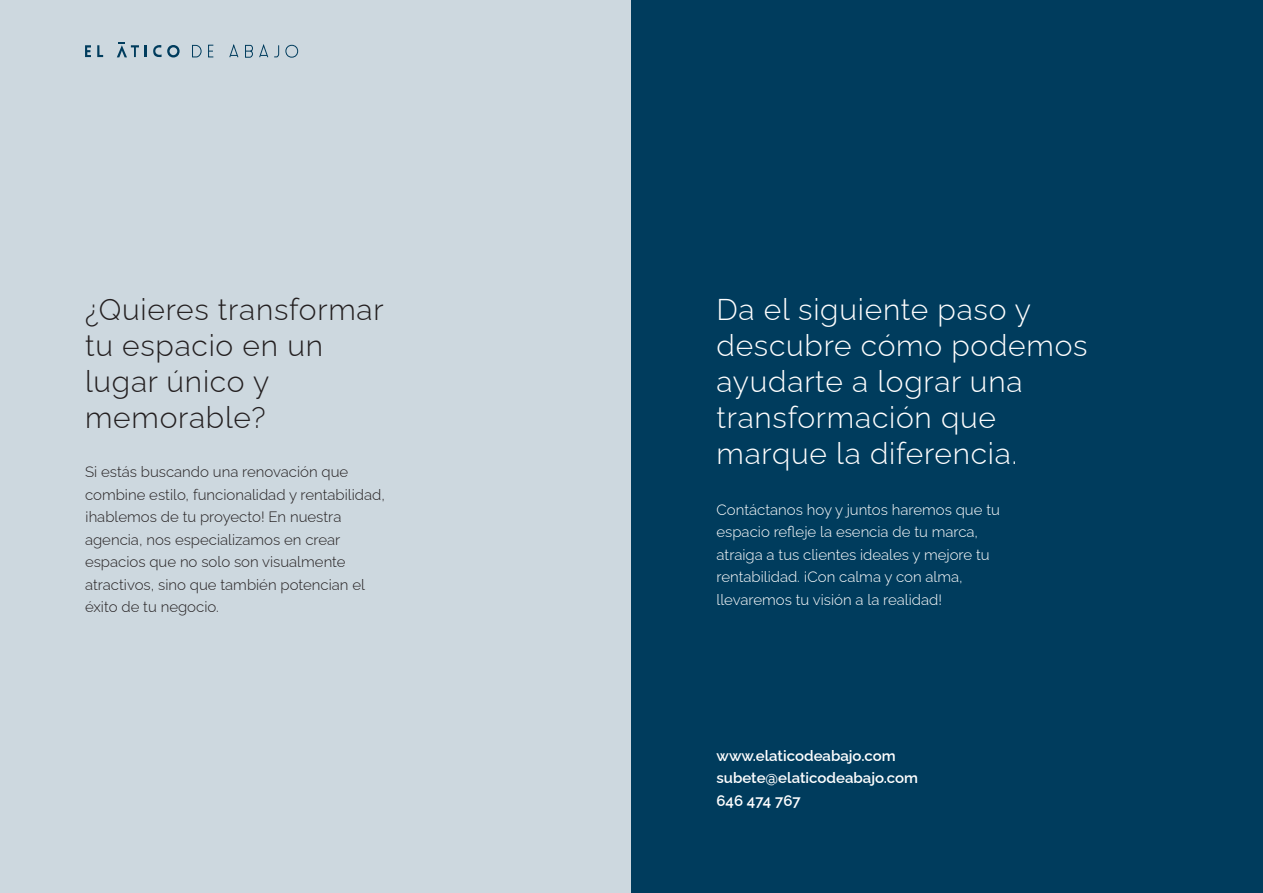
<style>
.page{position:relative;width:1263px;height:893px;background:#fff}
.page>*{position:absolute;margin:0;border:0;box-sizing:border-box;transform-origin:0 0}
.t1{font:300 30px/36px "Raleway";letter-spacing:.025em;color:#fff}
.t2{font:300 30px/36px "Raleway";letter-spacing:.025em;color:#231f20}
.t3{font:300 15px/22.5px "Raleway";color:#231f20}
.t4{font:300 15px/22.5px "Raleway";color:#fff}
.t5{font:600 15px/22.5px "Raleway";color:#fff}
</style>
<div class="page">
<div style="left:631px;top:0;width:632px;height:893px;background:#003c5d"></div>
<div style="left:0;top:0;width:631px;height:893px;background:#cdd8df"></div>
<svg style="left:117px;top:43px;width:22px;height:14px"></svg>
<svg style="left:145px;top:45px;width:2px;height:12px"></svg>
<svg style="left:153px;top:45px;width:27px;height:12px"></svg>
<div style="left:286px;top:45px;width:12px;height:13px;border:1px solid #003c5d;border-radius:50%"></div>
<svg style="left:192px;top:45px;width:10px;height:13px"></svg>
<div style="left:208px;top:45px;width:6px;height:12px;border:1px solid #003c5d"></div>
<svg style="left:229px;top:44px;width:10px;height:14px"></svg>
<svg style="left:245px;top:45px;width:8px;height:13px"></svg>
<svg style="left:259px;top:44px;width:20px;height:14px"></svg>
<svg style="left:85px;top:45px;width:6px;height:12px"></svg>
<svg style="left:97px;top:45px;width:6px;height:12px"></svg>
<h1 class="t2" style="left:85px;top:288px;width:300px">¿Quieres transformar tu espacio en un lugar único y memorable?</h1>
<p class="t3" style="left:85px;top:459px;width:301px">Si estás buscando una renovación que combine estilo, funcionalidad y rentabilidad, ¡hablemos de tu proyecto! En nuestra agencia, nos especializamos en crear espacios que no solo son visualmente atractivos, sino que también potencian el éxito de tu negocio.</p>
<h1 class="t1" style="left:716px;top:288px;width:372px">Da el siguiente paso y descubre cómo podemos ayudarte a lograr una transformación que marque la diferencia.</h1>
<p class="t4" style="left:716px;top:496px;width:285px">Contáctanos hoy y juntos haremos que tu espacio refleje la esencia de tu marca, atraiga a tus clientes ideales y mejore tu rentabilidad. ¡Con calma y con alma, llevaremos tu visión a la realidad!</p>
<p class="t5" style="left:716px;top:743px;width:203px">www.elaticodeabajo.com subete@elaticodeabajo.com<br>646 474 767</p>
</div>
